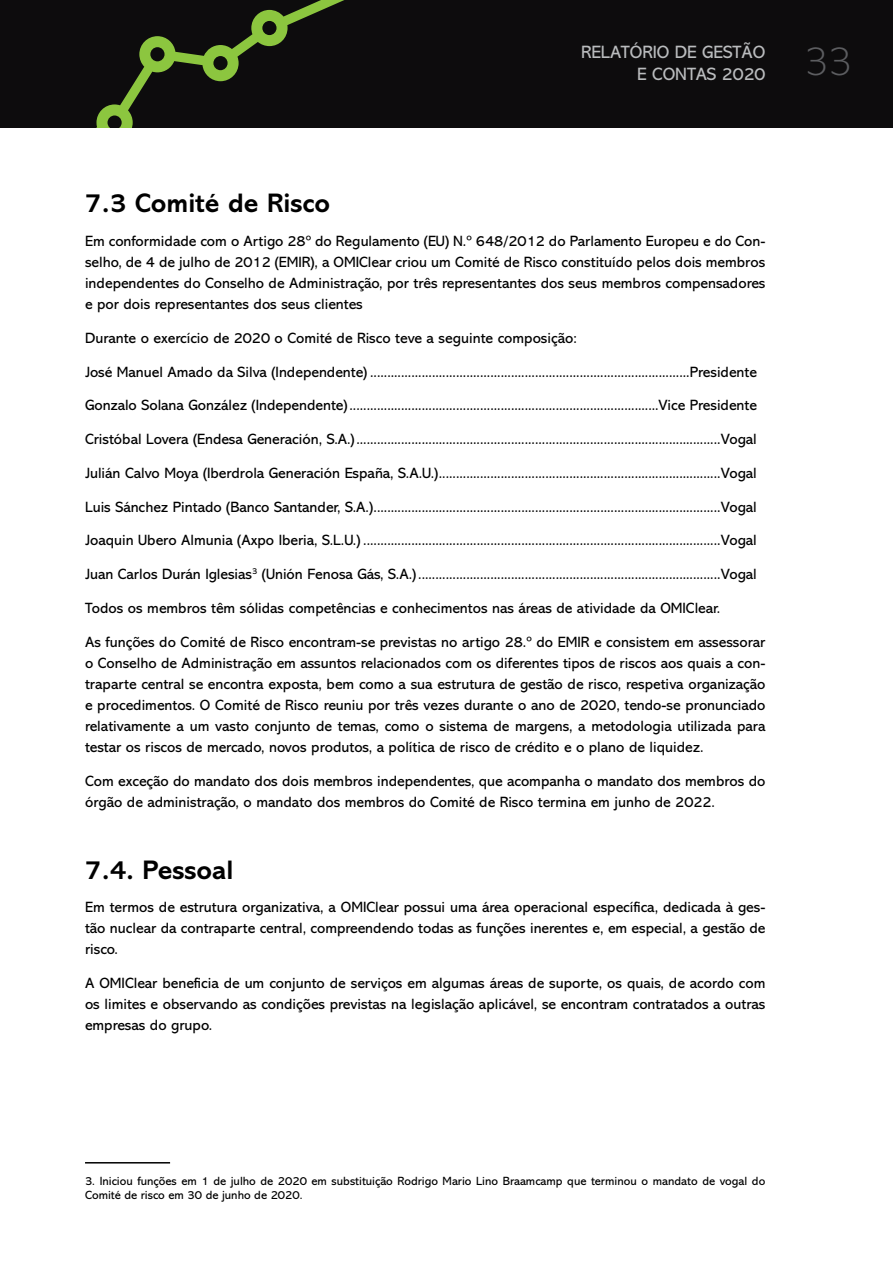
<style>
.page{position:relative;width:893px;height:1263px;background:#fff}
.page>*{position:absolute;margin:0;border:0;box-sizing:border-box;transform-origin:0 0}
.t1{font:200 42px "Abadi";color:#5c5d60}
.t2{font:700 27px "Abadi";color:#000}
.t3{font:18px/21.6px "Abadi";color:#babcbe;text-align:right}
.t4{font:15px/21px "Abadi";color:#000;text-align:justify}
.t5{font:12px/14.4px "Abadi";color:#000}
</style>
<div class="page">
<div style="left:0;top:0;width:893px;height:128px;background:#0d0c0d"></div>
<svg style="left:96px;top:0;width:248px;height:128px"></svg>
<hr style="left:85px;top:1162px;width:85px;height:1px;background:#000">
<p class="t3" style="left:637px;top:41px;width:130px">de gestão<br>e contas 2020</p>
<h1 class="t1" style="left:805px;top:39px;width:49px">33</h1>
<p class="t3" style="left:581px;top:41px;width:60px">Relatório</p>
<h2 class="t2" style="left:85px;top:188px;width:247px">7.3 Comité de Risco</h2>
<p class="t4" style="left:85px;top:231px;width:682px">Em conformidade com o Artigo 28º do Regulamento (EU) N.º 648/2012 do Parlamento Europeu e do Con&shy;selho, de 4 de julho de 2012 (EMIR), a OMIClear criou um Comité de Risco constituído pelos dois membros independentes do Conselho de Administração, por três representantes dos seus membros compensadores e por dois representantes dos seus clientes</p>
<p class="t4" style="left:85px;top:328px;width:493px">Durante o exercício de 2020 o Comité de Risco teve a seguinte composição:</p>
<p class="t4" style="left:85px;top:361px;width:673px">José Manuel Amado da Silva (Independente) .............................................................................................Presidente</p>
<p class="t4" style="left:85px;top:395px;width:673px">Gonzalo Solana González (Independente) ..........................................................................................Vice Presidente</p>
<p class="t4" style="left:85px;top:429px;width:673px">Cristóbal Lovera (Endesa Generación, S.A.)..........................................................................................................Vogal</p>
<p class="t4" style="left:85px;top:463px;width:673px">Julián Calvo Moya (Iberdrola Generación España, S.A.U.)..................................................................................Vogal</p>
<p class="t4" style="left:85px;top:496px;width:673px">Luis Sánchez Pintado (Banco Santander, S.A.).....................................................................................................Vogal</p>
<p class="t4" style="left:85px;top:530px;width:673px">Joaquin Ubero Almunia (Axpo Iberia, S.L.U.) ........................................................................................................Vogal</p>
<p class="t4" style="left:85px;top:564px;width:673px">Juan Carlos Durán Iglesias<sup>3</sup> (Unión Fenosa Gás, S.A.)........................................................................................Vogal</p>
<p class="t4" style="left:85px;top:598px;width:637px">Todos os membros têm sólidas competências e conhecimentos nas áreas de atividade da OMIClear.</p>
<p class="t4" style="left:85px;top:631px;width:682px">As funções do Comité de Risco encontram-se previstas no artigo 28.º do EMIR e consistem em assessorar o Conselho de Administração em assuntos relacionados com os diferentes tipos de riscos aos quais a con&shy;traparte central se encontra exposta, bem como a sua estrutura de gestão de risco, respetiva organização e procedimentos. O Comité de Risco reuniu por três vezes durante o ano de 2020, tendo-se pronunciado relativamente a um vasto conjunto de temas, como o sistema de margens, a metodologia utilizada para testar os riscos de mercado, novos produtos, a política de risco de crédito e o plano de liquidez.</p>
<p class="t4" style="left:85px;top:770px;width:682px">Com exceção do mandato dos dois membros independentes, que acompanha o mandato dos membros do órgão de administração, o mandato dos membros do Comité de Risco termina em junho de 2022.</p>
<h2 class="t2" style="left:85px;top:854px;width:150px">7.4. Pessoal</h2>
<p class="t4" style="left:85px;top:897px;width:682px">Em termos de estrutura organizativa, a OMIClear possui uma área operacional específica, dedicada à ges&shy;tão nuclear da contraparte central, compreendendo todas as funções inerentes e, em especial, a gestão de risco.</p>
<p class="t4" style="left:85px;top:973px;width:682px">A OMIClear beneficia de um conjunto de serviços em algumas áreas de suporte, os quais, de acordo com os limites e observando as condições previstas na legislação aplicável, se encontram contratados a outras empresas do grupo.</p>
<p class="t5" style="left:85px;top:1174px;width:682px">3. Iniciou funções em 1 de julho de 2020 em substituição Rodrigo Mario Lino Braamcamp que terminou o mandato de vogal do<br>Comité de risco em 30 de junho de 2020.</p>
</div>
